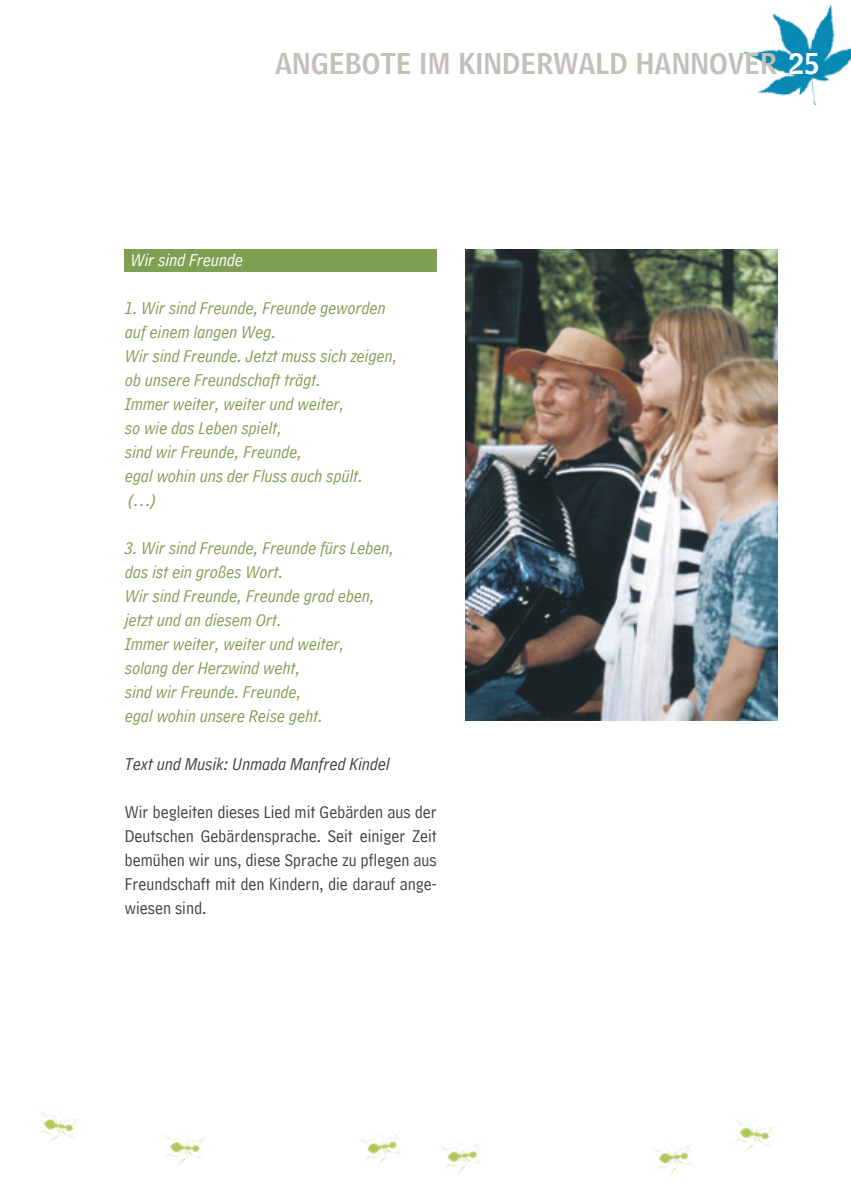
<style>
.page{position:relative;width:851px;height:1191px;background:#fff}
.page>*{position:absolute;margin:0;border:0;box-sizing:border-box;transform-origin:0 0}
.t1{font:28px "HM Headline";color:#c3c0b6}
.t2{font:italic 18px/24px "HM Comment";color:#7fa053}
.t3{font:18px/24px "HM Comment";color:#3d4344;text-align:justify}
.t4{font:italic 18px "HM Comment";color:#3d4344}
.t5{font:italic 18px "HM Comment";color:#fff}
.s1{color:#fff}
</style>
<div class="page">
<img style="left:465px;top:249px;width:312px;height:471px">
<img style="left:744px;top:4px;width:106px;height:100px">
<div style="left:125px;top:249px;width:312px;height:23px;background:#7fa053"></div>
<img style="left:38px;top:1110px;width:42px;height:33px">
<img style="left:651px;top:1144px;width:41px;height:32px">
<img style="left:440px;top:1141px;width:42px;height:34px">
<img style="left:734px;top:1119px;width:42px;height:32px">
<img style="left:360px;top:1132px;width:42px;height:34px">
<img style="left:164px;top:1134px;width:41px;height:31px">
<h1 class="t1" style="left:275px;top:39px;width:546px">ANGEBOTE IM KINDERWALD HANNOVER <span class="s1">25</span></h1>
<p class="t5" style="left:130px;top:249px;width:114px">Wir sind Freunde</p>
<p class="t2" style="left:125px;top:295px;width:274px">1. Wir sind Freunde, Freunde geworden auf einem langen Weg.<br>Wir sind Freunde. Jetzt muss sich zeigen, ob unsere Freundschaft trägt.<br>Immer weiter, weiter und weiter,<br>so wie das Leben spielt,<br>sind wir Freunde, Freunde,<br>egal wohin uns der Fluss auch spült.<br>(…)</p>
<p class="t2" style="left:125px;top:535px;width:270px">3. Wir sind Freunde, Freunde fürs Leben, das ist ein großes Wort.<br>Wir sind Freunde, Freunde grad eben, jetzt und an diesem Ort.<br>Immer weiter, weiter und weiter,<br>solang der Herzwind weht,<br>sind wir Freunde. Freunde,<br>egal wohin unsere Reise geht.</p>
<p class="t4" style="left:125px;top:753px;width:266px">Text und Musik: Unmada Manfred Kindel</p>
<p class="t3" style="left:125px;top:796px;width:313px">Wir begleiten dieses Lied mit Gebärden aus der Deutschen Gebärdensprache. Seit einiger Zeit bemühen wir uns, diese Sprache zu pflegen aus Freundschaft mit den Kindern, die darauf ange&shy;wiesen sind.</p>
</div>
